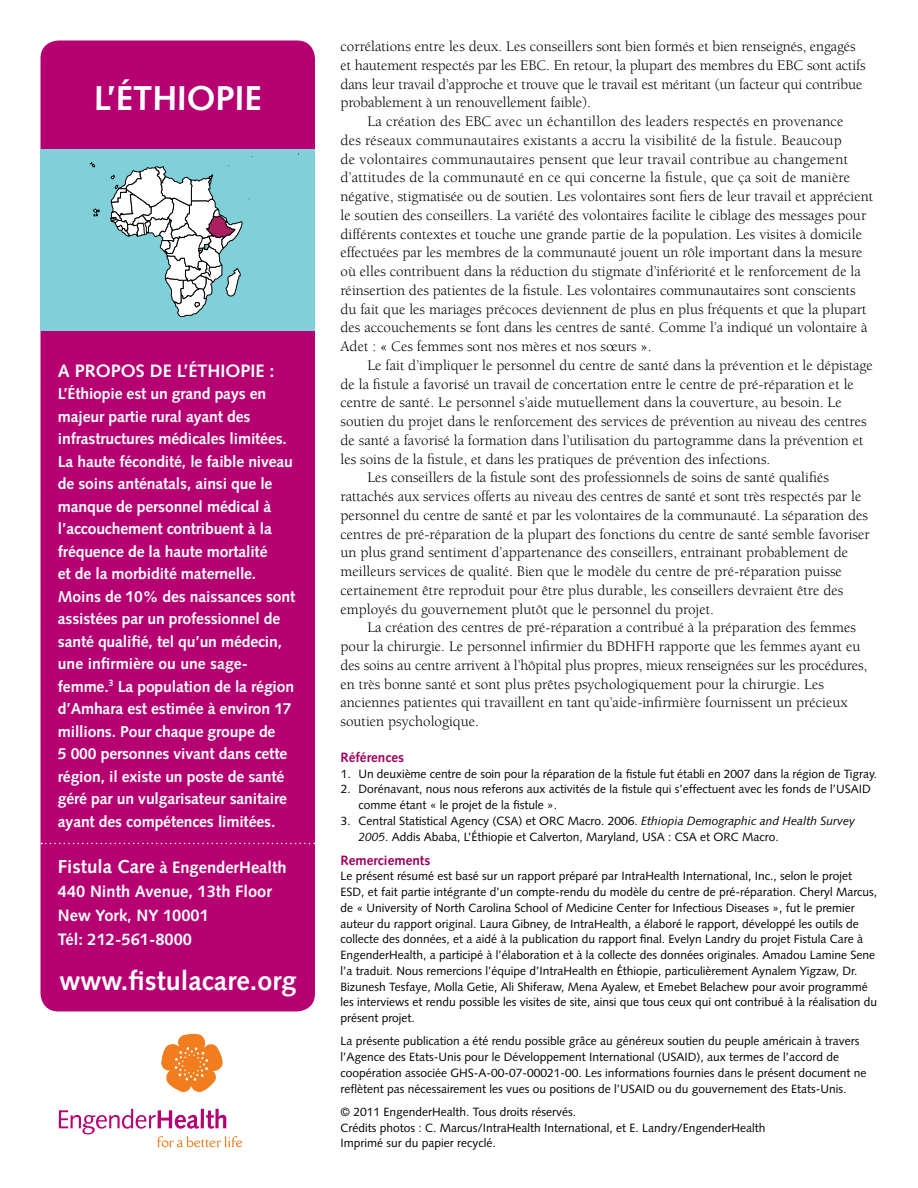
<style>
.page{position:relative;width:918px;height:1188px;background:#fff}
.page>*{position:absolute;margin:0;border:0;box-sizing:border-box;transform-origin:0 0}
.t1{font:700 34.5px "Syntax LT Std";color:#fff}
.t2{font:700 27px "Syntax LT Std";color:#fff}
.t3{font:700 18px "Syntax LT Std";color:#fff}
.t4{font:700 16.5px/24px "Syntax LT Std";color:#fff}
.t5{font:700 15.75px/22.5px "Syntax LT Std";letter-spacing:-.01em;color:#fff}
.t6{font:15px/18.8px "Berkeley Std";color:#000}
.t7{font:700 13.5px "Syntax LT Std";color:#a0005d}
.t8{font:12px/15.8px "Syntax LT Std";color:#000}
.s1{font-size:18.75px}
.s2{font-style:italic}
</style>
<div class="page">
<div style="left:41px;top:40px;width:274px;height:971px;background:#b60072;border-radius:18px"></div>
<div style="left:40px;top:149px;width:275px;height:181px;background:#80d0da"></div>
<svg style="left:41px;top:843px;width:274px;height:1px"></svg>
<svg style="left:90px;top:162px;width:5px;height:5px"></svg>
<svg style="left:93px;top:209px;width:7px;height:7px"></svg>
<svg style="left:111px;top:166px;width:139px;height:151px"></svg>
<svg style="left:161px;top:1034px;width:62px;height:58px"></svg>
<svg style="left:59px;top:1109px;width:183px;height:38px"></svg>
<h1 class="t1" style="left:94px;top:79px;width:169px">L’ÉthiopiE</h1>
<p class="t3" style="left:58px;top:360px;width:52px">A PROPO</p>
<p class="t3" style="left:136px;top:360px;width:72px">S DE L’ÉTHIOPI</p>
<p class="t3" style="left:255px;top:360px;width:21px">E :</p>
<p class="t5" style="left:58px;top:382px;width:239px">L’Éthiopie est un grand pays en majeur partie rural ayant des infrastructures médicales limitées.<br>La haute fécondité, le faible niveau de soins anténatals, ainsi que le manque de personnel médical à l’accouchement contribuent à la fréquence de la haute mortalité<br>et de la morbidité maternelle.<br>Moins de 10% des naissances sont assistées par un professionnel de santé qualifié, tel qu’un médecin, une infirmière ou une sage&shy;femme.<sup>3</sup> La population de la région d’Amhara est estimée à environ 17 millions. Pour chaque groupe de<br>5 000 personnes vivant dans cette région, il existe un poste de santé géré par un vulgarisateur sanitaire ayant des compétences limitées.</p>
<p class="t4" style="left:58px;top:855px;width:230px"><span class="s1">Fistula Care</span> à EngenderHealth<br>440 Ninth Avenue, 13th Floor<br>New York, NY 10001<br>Tél: 212-561-8000</p>
<h2 class="t2" style="left:59px;top:965px;width:239px">www.fistulacare.org</h2>
<p class="t6" style="left:340px;top:37px;width:527px">corrélations entre les deux. Les conseillers sont bien formés et bien renseignés, engagés et hautement respectés par les EBC. En retour, la plupart des membres du EBC sont actifs dans leur travail d’approche et trouve que le travail est méritant (un facteur qui contribue probablement à un renouvellement faible).</p>
<p class="t6" style="left:340px;top:112px;width:534px;text-indent:27px">La création des EBC avec un échantillon des leaders respectés en provenance<br>des réseaux communautaires existants a accru la visibilité de la fistule. Beaucoup<br>de volontaires communautaires pensent que leur travail contribue au changement d’attitudes de la communauté en ce qui concerne la fistule, que ça soit de manière négative, stigmatisée ou de soutien. Les volontaires sont fiers de leur travail et apprécient le soutien des conseillers. La variété des volontaires facilite le ciblage des messages pour différents contextes et touche une grande partie de la population. Les visites à domicile effectuées par les membres de la communauté jouent un rôle important dans la mesure où elles contribuent dans la réduction du stigmate d’infériorité et le renforcement de la réinsertion des patientes de la fistule. Les volontaires communautaires sont conscients du fait que les mariages précoces deviennent de plus en plus fréquents et que la plupart des accouchements se font dans les centres de santé. Comme l’a indiqué un volontaire à Adet : « Ces femmes sont nos mères et nos sœurs ».</p>
<p class="t6" style="left:368px;top:356px;width:507px">Le fait d’impliquer le personnel du centre de santé dans la prévention et le dépistage</p>
<p class="t6" style="left:340px;top:375px;width:515px">de la fistule a favorisé un travail de concertation entre le centre de pré-réparation et le</p>
<p class="t6" style="left:340px;top:393px;width:503px">centre de santé. Le personnel s’aide mutuellement dans la couverture, au besoin. Le</p>
<p class="t6" style="left:340px;top:412px;width:528px">soutien du projet dans le renforcement des services de prévention au niveau des centres</p>
<p class="t6" style="left:340px;top:431px;width:525px">de santé a favorisé la formation dans l’utilisation du partogramme dans la prévention et</p>
<p class="t6" style="left:340px;top:450px;width:431px">les soins de la fistule, et dans les pratiques de prévention des infections.</p>
<p class="t6" style="left:368px;top:468px;width:463px">Les conseillers de la fistule sont des professionnels de soins de santé qualifiés</p>
<p class="t6" style="left:340px;top:487px;width:522px">rattachés aux services offerts au niveau des centres de santé et sont très respectés par le</p>
<p class="t6" style="left:340px;top:506px;width:529px">personnel du centre de santé et par les volontaires de la communauté. La séparation des</p>
<p class="t6" style="left:340px;top:525px;width:531px">centres de pré-réparation de la plupart des fonctions du centre de santé semble favoriser</p>
<p class="t6" style="left:340px;top:543px;width:509px">un plus grand sentiment d’appartenance des conseillers, entrainant probablement de</p>
<p class="t6" style="left:340px;top:562px;width:503px">meilleurs services de qualité. Bien que le modèle du centre de pré-réparation puisse</p>
<p class="t6" style="left:340px;top:581px;width:504px">certainement être reproduit pour être plus durable, les conseillers devraient être des</p>
<p class="t6" style="left:340px;top:600px;width:375px">employés du gouvernement plutôt que le personnel du projet.</p>
<p class="t6" style="left:368px;top:618px;width:490px">La création des centres de pré-réparation a contribué à la préparation des femmes</p>
<p class="t6" style="left:340px;top:637px;width:522px">pour la chirurgie. Le personnel infirmier du BDHFH rapporte que les femmes ayant eu</p>
<p class="t6" style="left:340px;top:656px;width:528px">des soins au centre arrivent à l’hôpital plus propres, mieux renseignées sur les procédures,</p>
<p class="t6" style="left:340px;top:675px;width:485px">en très bonne santé et sont plus prêtes psychologiquement pour la chirurgie. Les</p>
<p class="t6" style="left:340px;top:693px;width:509px">anciennes patientes qui travaillent en tant qu’aide-infirmière fournissent un précieux</p>
<p class="t6" style="left:340px;top:712px;width:140px">soutien psychologique.</p>
<p class="t7" style="left:340px;top:750px;width:65px">Références</p>
<p class="t8" style="left:341px;top:766px;width:538px">1. Un deuxième centre de soin pour la réparation de la fistule fut établi en 2007 dans la région de Tigray.</p>
<p class="t8" style="left:358px;top:781px;width:514px;text-indent:-18px">2. Dorénavant, nous nous referons aux activités de la fistule qui s’effectuent avec les fonds de l’USAID comme étant « le projet de la fistule ».</p>
<p class="t8" style="left:358px;top:813px;width:498px;text-indent:-18px">3. Central Statistical Agency (CSA) et ORC Macro. 2006. <span class="s2">Ethiopia Demographic and Health Survey<br>2005</span>. Addis Ababa, L’Éthiopie et Calverton, Maryland, USA : CSA et ORC Macro.</p>
<p class="t7" style="left:340px;top:852px;width:91px">Remerciements</p>
<p class="t8" style="left:340px;top:868px;width:538px">Le présent résumé est basé sur un rapport préparé par IntraHealth International, Inc., selon le projet ESD, et fait partie intégrante d’un compte-rendu du modèle du centre de pré-réparation. Cheryl Marcus, de « University of North Carolina School of Medicine Center for Infectious Diseases », fut le premier auteur du rapport original. Laura Gibney, de IntraHealth, a élaboré le rapport, développé les outils de collecte des données, et a aidé à la publication du rapport final. Evelyn Landry du projet Fistula Care à EngenderHealth, a participé à l’élaboration et à la collecte des données originales. Amadou Lamine Sene l’a traduit. Nous remercions l’équipe d’IntraHealth en Éthiopie, particulièrement Aynalem Yigzaw, Dr.<br>Bizunesh Tesfaye, Molla Getie, Ali Shiferaw, Mena Ayalew, et Emebet Belachew pour avoir programmé les interviews et rendu possible les visites de site, ainsi que tous ceux qui ont contribué à la réalisation du présent projet.</p>
<p class="t8" style="left:340px;top:1033px;width:528px">La présente publication a été rendu possible grâce au généreux soutien du peuple américain à travers l’Agence des Etats-Unis pour le Développement International (USAID), aux termes de l’accord de coopération associée GHS-A-00-07-00021-00. Les informations fournies dans le présent document ne reflètent pas nécessairement les vues ou positions de l’USAID ou du gouvernement des Etats-Unis.</p>
<p class="t8" style="left:340px;top:1104px;width:427px">© 2011 EngenderHealth. Tous droits réservés.<br>Crédits photos : C. Marcus/IntraHealth International, et E. Landry/EngenderHealth<br>Imprimé sur du papier recyclé.</p>
</div>
